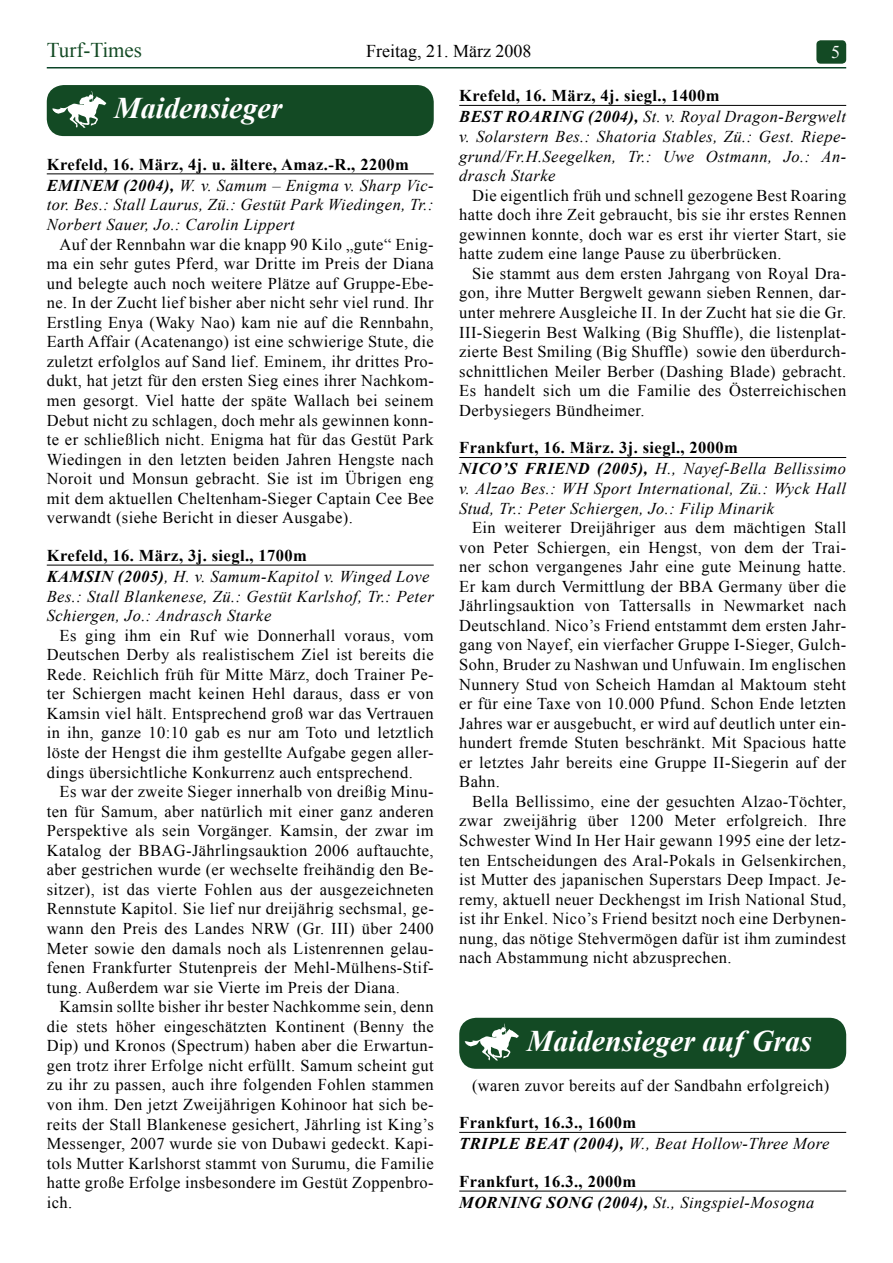
<style>
.page{position:relative;width:893px;height:1263px;background:#fff}
.page>*{position:absolute;margin:0;border:0;box-sizing:border-box;transform-origin:0 0}
.t1{font:italic 700 30px "Times New Roman";color:#fff}
.t2{font:21px "Times New Roman";color:#134a24}
.t3{font:18px "Times New Roman";color:#000}
.t4{font:18px "Times New Roman";color:#fff}
.t5{font:16.5px/19.5px "Times New Roman";letter-spacing:.025em;color:#000;text-align:justify}
.t6{font:italic 16.5px/19.5px "Times New Roman";letter-spacing:.025em;color:#000}
.t7{font:700 16.5px/21px "Times New Roman";letter-spacing:.025em;color:#000}
.t8{font:italic 700 16.5px "Times New Roman";letter-spacing:.025em;color:#000}
.s1{font-style:italic}
.s2{font-weight:400;font-style:italic}
.s3{font-weight:700}
</style>
<div class="page">
<hr style="left:47px;top:67px;width:799px;height:1px;background:#0b4427">
<div style="left:816px;top:40px;width:30px;height:24px;background:#134a24;border-radius:4px"></div>
<hr style="left:47px;top:173px;width:387px;height:1px;background:#000">
<hr style="left:47px;top:565px;width:387px;height:1px;background:#000">
<hr style="left:459px;top:105px;width:387px;height:1px;background:#000">
<hr style="left:459px;top:457px;width:387px;height:1px;background:#000">
<hr style="left:459px;top:1132px;width:387px;height:1px;background:#000">
<hr style="left:459px;top:1191px;width:387px;height:1px;background:#000">
<div style="left:47px;top:85px;width:387px;height:51px;background:#134a24;border-radius:17px"></div>
<svg style="left:52px;top:91px;width:54px;height:37px"></svg>
<div style="left:459px;top:1018px;width:387px;height:51px;background:#134a24;border-radius:17px"></div>
<svg style="left:465px;top:1023px;width:54px;height:37px"></svg>
<p class="t2" style="left:47px;top:36px;width:97px">Turf-Times</p>
<p class="t3" style="left:366px;top:39px;width:167px">Freitag, 21. März 2008</p>
<p class="t4" style="left:831px;top:39px;width:10px">5</p>
<h1 class="t1" style="left:114px;top:87px;width:170px">MAIDENSIEGER</h1>
<p class="t7" style="left:47px;top:153px;width:388px">Krefeld, 16. März, 4j. u. ältere, Amaz.-R., 2200m<br><span class="s1">EMINEM (2004),</span> <span class="s2">W. v. Samum – Enigma v. Sharp Vic-</span></p>
<p class="t6" style="left:47px;top:195px;width:388px">tor. Bes.: Stall Laurus, Zü.: Gestüt Park Wiedingen, Tr.:<br>Norbert Sauer, Jo.: Carolin Lippert</p>
<p class="t5" style="left:47px;top:234px;width:389px;text-indent:13px">Auf der Rennbahn war die knapp 90 Kilo „gute“ Enig&shy;ma ein sehr gutes Pferd, war Dritte im Preis der Diana und belegte auch noch weitere Plätze auf Gruppe-Ebe&shy;ne. In der Zucht lief bisher aber nicht sehr viel rund. Ihr Erstling Enya (Waky Nao) kam nie auf die Rennbahn, Earth Affair (Acatenango) ist eine schwierige Stute, die zuletzt erfolglos auf Sand lief. Eminem, ihr drittes Pro&shy;dukt, hat jetzt für den ersten Sieg eines ihrer Nachkom&shy;men gesorgt. Viel hatte der späte Wallach bei seinem Debut nicht zu schlagen, doch mehr als gewinnen konn&shy;te er schließlich nicht. Enigma hat für das Gestüt Park Wiedingen in den letzten beiden Jahren Hengste nach Noroit und Monsun gebracht. Sie ist im Übrigen eng mit dem aktuellen Cheltenham-Sieger Captain Cee Bee verwandt (siehe Bericht in dieser Ausgabe).</p>
<p class="t7" style="left:47px;top:544px;width:384px">Krefeld, 16. März, 3j. siegl., 1700m<br><span class="s1">KAMSIN (2005)</span><span class="s2">, H. v. Samum-Kapitol v. Winged Love</span></p>
<p class="t6" style="left:47px;top:586px;width:388px">Bes.: Stall Blankenese, Zü.: Gestüt Karlshof, Tr.: Peter<br>Schiergen, Jo.: Andrasch Starke</p>
<p class="t5" style="left:47px;top:625px;width:389px;text-indent:13px">Es ging ihm ein Ruf wie Donnerhall voraus, vom Deutschen Derby als realistischem Ziel ist bereits die Rede. Reichlich früh für Mitte März, doch Trainer Pe&shy;ter Schiergen macht keinen Hehl daraus, dass er von Kamsin viel hält. Entsprechend groß war das Vertrauen in ihn, ganze 10:10 gab es nur am Toto und letztlich löste der Hengst die ihm gestellte Aufgabe gegen aller&shy;dings übersichtliche Konkurrenz auch entsprechend.</p>
<p class="t5" style="left:47px;top:782px;width:389px;text-indent:13px">Es war der zweite Sieger innerhalb von dreißig Minu&shy;ten für Samum, aber natürlich mit einer ganz anderen Perspektive als sein Vorgänger. Kamsin, der zwar im Katalog der BBAG-Jährlingsauktion 2006 auftauchte, aber gestrichen wurde (er wechselte freihändig den Be&shy;sitzer), ist das vierte Fohlen aus der ausgezeichneten Rennstute Kapitol. Sie lief nur dreijährig sechsmal, ge&shy;wann den Preis des Landes NRW (Gr. III) über 2400<br>Meter sowie den damals noch als Listenrennen gelau&shy;fenen Frankfurter Stutenpreis der Mehl-Mülhens-Stif&shy;tung. Außerdem war sie Vierte im Preis der Diana.</p>
<p class="t5" style="left:47px;top:997px;width:389px;text-indent:13px">Kamsin sollte bisher ihr bester Nachkomme sein, denn die stets höher eingeschätzten Kontinent (Benny the Dip) und Kronos (Spectrum) haben aber die Erwartun&shy;gen trotz ihrer Erfolge nicht erfüllt. Samum scheint gut zu ihr zu passen, auch ihre folgenden Fohlen stammen von ihm. Den jetzt Zweijährigen Kohinoor hat sich be&shy;reits der Stall Blankenese gesichert, Jährling ist King’s Messenger, 2007 wurde sie von Dubawi gedeckt. Kapi&shy;tols Mutter Karlshorst stammt von Surumu, die Familie hatte große Erfolge insbesondere im Gestüt Zoppenbro&shy;ich.</p>
<p class="t7" style="left:459px;top:85px;width:262px">Krefeld, 16. März, 4j. siegl., 1400m</p>
<p class="t8" style="left:459px;top:105px;width:71px">BEST ROARING</p>
<p class="t6" style="left:459px;top:107px;width:388px;text-align:justify;text-indent:129px"><span class="s3">(2004),</span> St. v. Royal Dragon-Bergwelt v. Solarstern Bes.: Shatoria Stables, Zü.: Gest. Riepe&shy;grund/Fr.H.Seegelken, Tr.: Uwe Ostmann, Jo.: An&shy;drasch Starke</p>
<p class="t5" style="left:459px;top:185px;width:389px;text-indent:13px">Die eigentlich früh und schnell gezogene Best Roaring hatte doch ihre Zeit gebraucht, bis sie ihr erstes Rennen gewinnen konnte, doch war es erst ihr vierter Start, sie hatte zudem eine lange Pause zu überbrücken.</p>
<p class="t5" style="left:459px;top:263px;width:389px;text-indent:13px">Sie stammt aus dem ersten Jahrgang von Royal Dra&shy;gon, ihre Mutter Bergwelt gewann sieben Rennen, dar&shy;unter mehrere Ausgleiche II. In der Zucht hat sie die Gr.<br>III-Siegerin Best Walking (Big Shuffle), die listenplat&shy;zierte Best Smiling (Big Shuffle) sowie den überdurch&shy;schnittlichen Meiler Berber (Dashing Blade) gebracht.<br>Es handelt sich um die Familie des Österreichischen Derbysiegers Bündheimer.</p>
<p class="t7" style="left:459px;top:437px;width:280px">Frankfurt, 16. März. 3j. siegl., 2000m</p>
<p class="t8" style="left:459px;top:457px;width:89px">NICO ’S FRIEND</p>
<p class="t6" style="left:459px;top:459px;width:388px;text-align:justify;text-indent:138px"><span class="s3">(2005),</span> H., Nayef-Bella Bellissimo v. Alzao Bes.: WH Sport International, Zü.: Wyck Hall Stud, Tr.: Peter Schiergen, Jo.: Filip Minarik</p>
<p class="t5" style="left:459px;top:518px;width:388px;text-indent:13px">Ein weiterer Dreijähriger aus dem mächtigen Stall von Peter Schiergen, ein Hengst, von dem der Trai&shy;ner schon vergangenes Jahr eine gute Meinung hatte.<br>Er kam durch Vermittlung der BBA Germany über die Jährlingsauktion von Tattersalls in Newmarket nach Deutschland. Nico’s Friend entstammt dem ersten Jahr&shy;gang von Nayef, ein vierfacher Gruppe I-Sieger, Gulch-Sohn, Bruder zu Nashwan und Unfuwain. Im englischen Nunnery Stud von Scheich Hamdan al Maktoum steht er für eine Taxe von 10.000 Pfund. Schon Ende letzten Jahres war er ausgebucht, er wird auf deutlich unter ein&shy;hundert fremde Stuten beschränkt. Mit Spacious hatte er letztes Jahr bereits eine Gruppe II-Siegerin auf der Bahn.</p>
<p class="t5" style="left:459px;top:791px;width:388px;text-indent:13px">Bella Bellissimo, eine der gesuchten Alzao-Töchter, zwar zweijährig über 1200 Meter erfolgreich. Ihre Schwester Wind In Her Hair gewann 1995 eine der letz&shy;ten Entscheidungen des Aral-Pokals in Gelsenkirchen, ist Mutter des japanischen Superstars Deep Impact. Je&shy;remy, aktuell neuer Deckhengst im Irish National Stud, ist ihr Enkel. Nico’s Friend besitzt noch eine Derbynen&shy;nung, das nötige Stehvermögen dafür ist ihm zumindest nach Abstammung nicht abzusprechen.</p>
<h1 class="t1" style="left:527px;top:1020px;width:287px">MAIDENSIEGER AUF GRAS</h1>
<p class="t5" style="left:472px;top:1075px;width:359px">(waren zuvor bereits auf der Sandbahn erfolgreich)</p>
<p class="t7" style="left:459px;top:1112px;width:178px">Frankfurt, 16.3., 1600m</p>
<p class="t8" style="left:459px;top:1132px;width:11px">TRIPLE</p>
<p class="t6" style="left:525px;top:1133px;width:306px"><span class="s3">BEA T (2004),</span> W., Beat Hollow-Three More</p>
<p class="t7" style="left:459px;top:1170px;width:178px">Frankfurt, 16.3., 2000m</p>
<p class="t8" style="left:459px;top:1191px;width:28px">MORNING</p>
<p class="t8" style="left:546px;top:1191px;width:23px">SONG</p>
<p class="t6" style="left:597px;top:1192px;width:218px"><span class="s3">(2004),</span> St., Singspiel-Mosogna</p>
</div>
